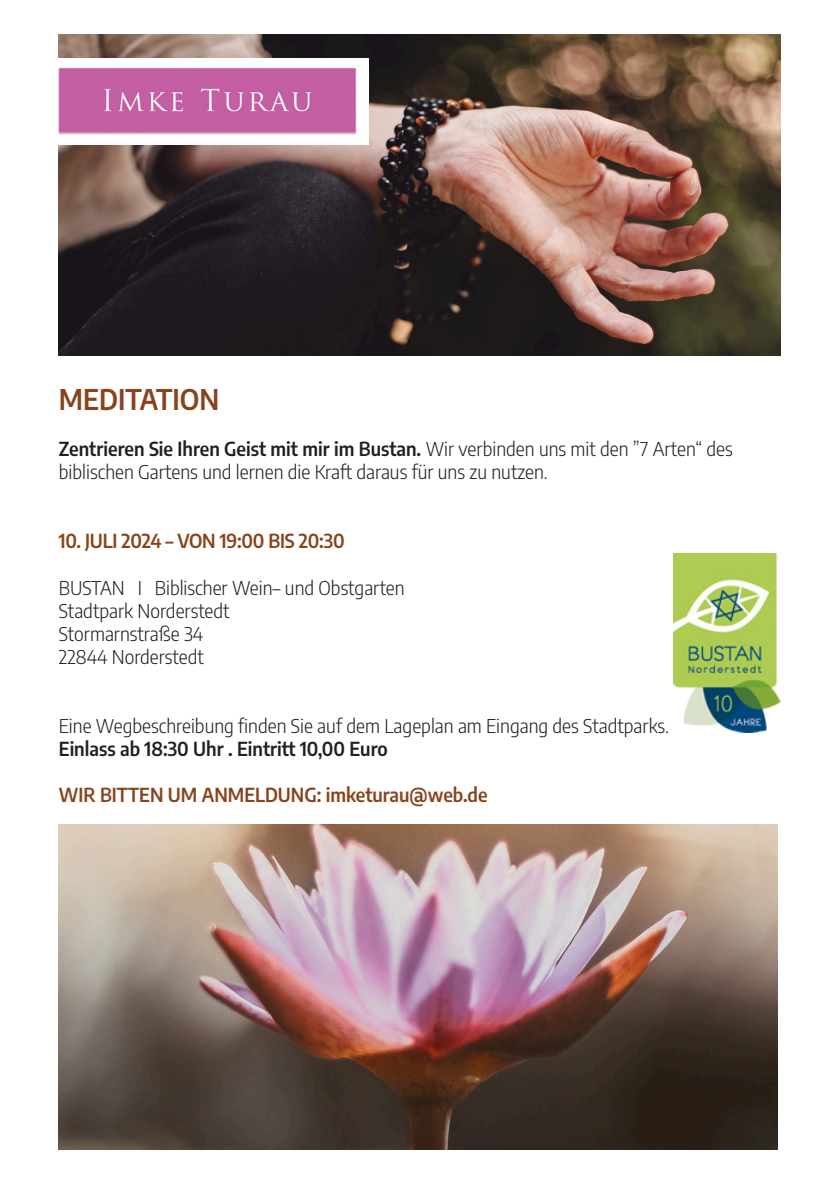
<style>
.page{position:relative;width:836px;height:1184px;background:#fff}
.page>*{position:absolute;margin:0;border:0;box-sizing:border-box;transform-origin:0 0}
.t1{font:600 semi-condensed 28px "Encode Sans";color:#89431c}
.t2{font:300 semi-condensed 19px/23px "Encode Sans";color:#231f20}
.t3{font:600 semi-condensed 19px "Encode Sans";color:#89431c}
.t4{font:600 semi-condensed 19px "Encode Sans";color:#231f20}
.s1{font-weight:600}
</style>
<div class="page">
<img style="left:58px;top:34px;width:722px;height:322px">
<img style="left:58px;top:59px;width:310px;height:85px">
<img style="left:673px;top:553px;width:107px;height:179px">
<img style="left:58px;top:824px;width:719px;height:325px">
<h1 class="t1" style="left:59px;top:379px;width:162px">MEDITATION</h1>
<p class="t2" style="left:59px;top:437px;width:675px"><span class="s1">Zentrieren Sie Ihren Geist mit mir im Bustan.</span> Wir verbinden uns mit den ”7 Arten“ des biblischen Gartens und lernen die Kraft daraus für uns zu nutzen.</p>
<p class="t3" style="left:59px;top:527px;width:287px">10. JULI 2024 – VON 19:00 BIS 20:30</p>
<p class="t2" style="left:59px;top:575px;width:347px">BUSTAN I Biblischer Wein– und Obstgarten<br>Stadtpark Norderstedt<br>Stormarnstraße 34<br>22844 Norderstedt</p>
<p class="t2" style="left:59px;top:713px;width:612px">Eine Wegbeschreibung finden Sie auf dem Lageplan am Eingang des Stadtparks.</p>
<p class="t4" style="left:59px;top:734px;width:330px">Einlass ab 18:30 Uhr . Eintritt 10,00 Euro</p>
<p class="t3" style="left:59px;top:780px;width:430px">WIR BITTEN UM ANMELDUNG: imketurau@web.de</p>
</div>
